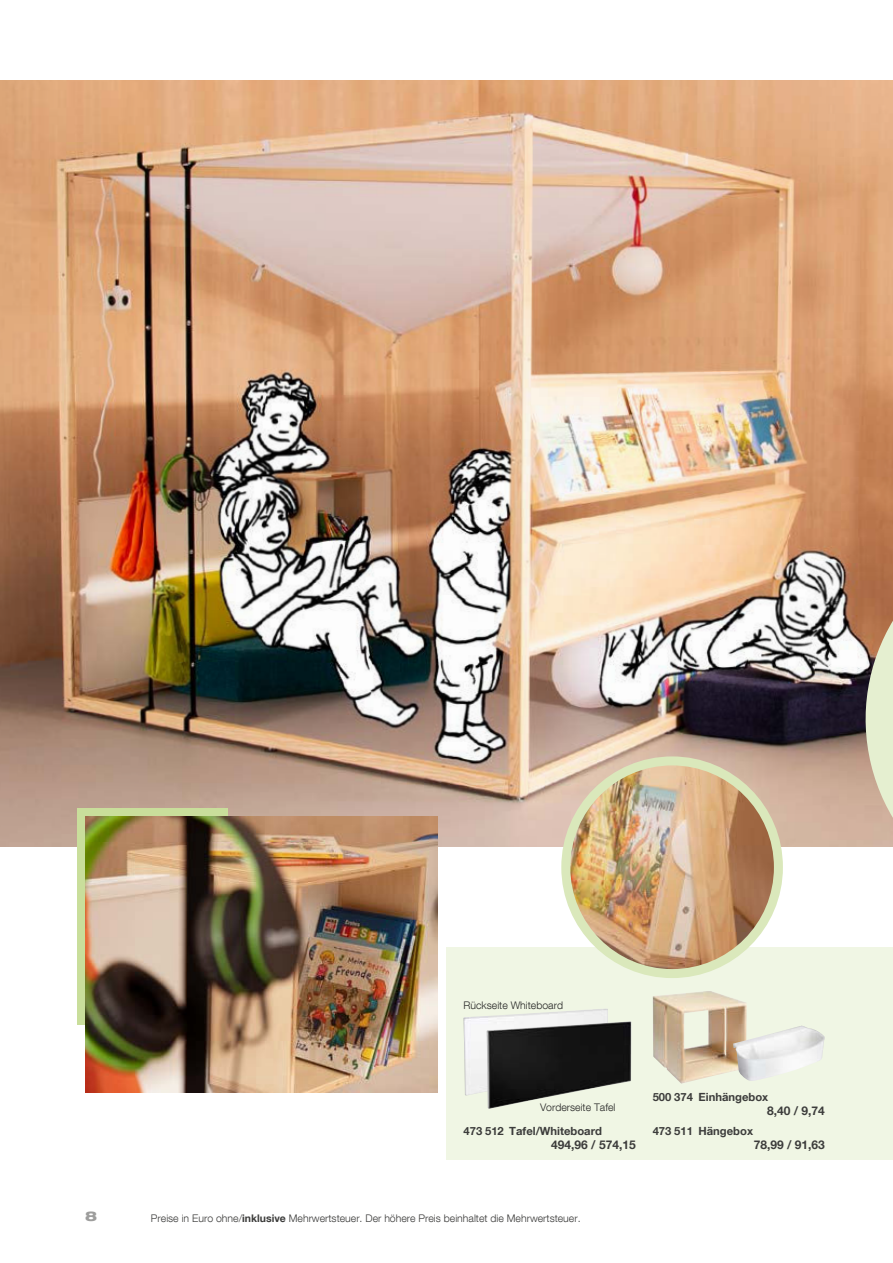
<style>
.page{position:relative;width:893px;height:1263px;background:#fff}
.page>*{position:absolute;margin:0;border:0;box-sizing:border-box;transform-origin:0 0}
.t1{font:800 expanded 13.5px "Helvetica Neue LT Com";color:#9d9d9c}
.t2{font:700 12px "Helvetica Neue LT Com";color:#3c3c3b}
.t3{font:700 11.25px "Helvetica Neue LT Com";color:#3c3c3b}
.t4{font:300 10.5px "Helvetica Neue LT Com";color:#3c3c3b}
.t5{font:300 10.5px "Helvetica Neue LT Com";color:#282827}
.s1{font-weight:700}
</style>
<div class="page">
<img style="left:0;top:81px;width:893px;height:765px">
<svg style="left:846px;top:508px;width:47px;height:339px"></svg>
<div style="left:446px;top:948px;width:447px;height:212px;background:#f0f6e4"></div>
<img style="left:653px;top:991px;width:94px;height:92px">
<img style="left:733px;top:1026px;width:92px;height:55px">
<img style="left:463px;top:1009px;width:145px;height:87px">
<img style="left:486px;top:1021px;width:145px;height:88px">
<div style="left:77px;top:808px;width:150px;height:217px;background:#c9de9b"></div>
<img style="left:85px;top:816px;width:353px;height:277px">
<img style="left:566px;top:761px;width:212px;height:211px">
<div style="left:561px;top:756px;width:222px;height:222px;border:9px solid #dae8bb;border-radius:50%"></div>
<p class="t5" style="left:463px;top:1001px;width:101px">Rückseite Whiteboard</p>
<p class="t5" style="left:540px;top:1104px;width:77px">Vorderseite Tafel</p>
<p class="t3" style="left:463px;top:1127px;width:140px">473 512 Tafel/Whiteboard</p>
<p class="t2" style="left:551px;top:1140px;width:86px">494,96 / 574,15</p>
<p class="t3" style="left:653px;top:1093px;width:117px">500 374 Einhängebox</p>
<p class="t2" style="left:767px;top:1106px;width:59px">8,40 / 9,74</p>
<p class="t3" style="left:653px;top:1127px;width:102px">473 511 Hängebox</p>
<p class="t2" style="left:754px;top:1140px;width:73px">78,99 / 91,63</p>
<p class="t1" style="left:85px;top:1211px;width:13px">8</p>
<p class="t4" style="left:151px;top:1212px;width:431px">Preise in Euro ohne/<span class="s1">inklusive</span> Mehrwertsteuer. Der höhere Preis beinhaltet die Mehrwertsteuer.</p>
</div>
